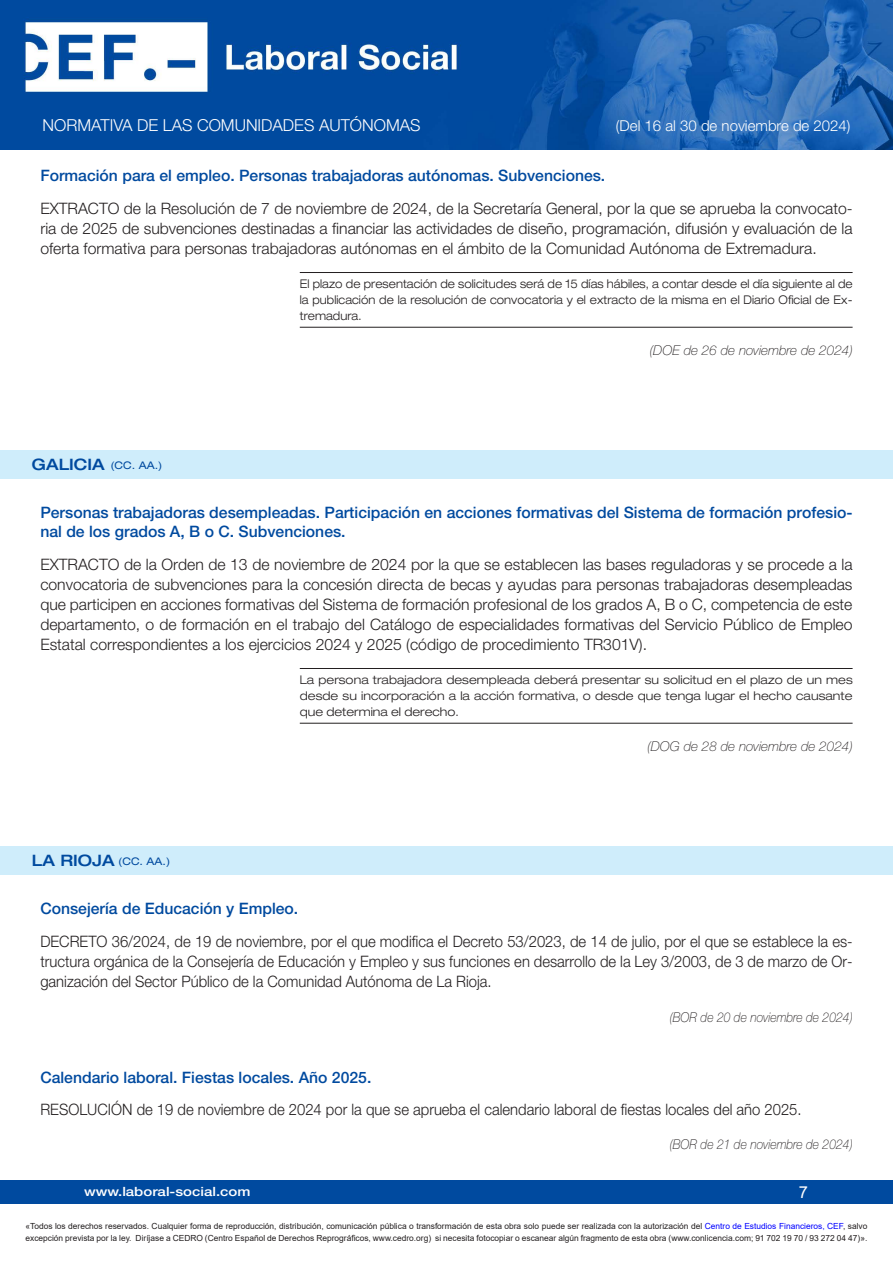
<style>
.page{position:relative;width:893px;height:1263px;background:#fff}
.page>*{position:absolute;margin:0;border:0;box-sizing:border-box;transform-origin:0 0}
.t1{font:300 16.5px "Helvetica Neue LT Std";color:#fff}
.t2{font:16.5px "Arial";color:#fff}
.Contenido{font:300 15.75px/20.1px "Helvetica Neue LT Std";color:#231f20;text-align:justify}
.Contenido-2{font:300 15.75px/20.1px "Helvetica Neue LT Std";color:#231f20;text-align:justify;scale:.94 1}
.Título-cabecera{font:500 15.75px/19.4px "Helvetica Neue LT Std";color:#004a9f}
.t3{font:300 15px "Helvetica Neue LT Std";color:#fff}
.publicación{font:italic 100 13.5px "Helvetica Neue LT Std";color:#231f20}
.publicación-2{font:italic 100 13.5px "Helvetica Neue LT Std";color:#231f20;scale:.9 1}
.t4{font:500 12.75px "Helvetica Neue LT Std";color:#fff;scale:1.18 1}
.Plazo{font:300 expanded 12px/16.4px "Helvetica Neue LT Std";letter-spacing:.005em;color:#231f20;text-align:justify;scale:.92 1}
.Plazo-2{font:300 expanded 12px/16.4px "Helvetica Neue LT Std";letter-spacing:.005em;color:#231f20;text-align:justify}
.Comunidades_division{font:expanded 10.5px "Helvetica Neue LT Std";color:#004a9f}
.t5{font:8.4px/12px "Arial";color:#231f20}
.s1{font-weight:500;font-size:15.75px}
.s2{color:#00f}
</style>
<div class="page">
<div style="left:0;top:1180px;width:893px;height:23px;background:#004a9f"></div>
<img style="left:0;top:0;width:893px;height:149px">
<hr style="left:300px;top:272px;width:553px;height:1px;background:#231f20">
<hr style="left:300px;top:327px;width:553px;height:1px;background:#231f20">
<hr style="left:300px;top:668px;width:553px;height:1px;background:#231f20">
<hr style="left:300px;top:723px;width:553px;height:1px;background:#231f20">
<div style="left:0;top:451px;width:893px;height:28px;background:#cfedfb"></div>
<div style="left:0;top:847px;width:893px;height:28px;background:#cfedfb"></div>
<p class="t1" style="left:43px;top:115px;width:379px">NORMATIVA DE LAS COMUNIDADES AUTÓNOMAS</p>
<p class="t3" style="left:616px;top:117px;width:236px">(Del 16 al 30 de noviembre de 2024)</p>
<p class="Título-cabecera" style="left:40px;top:166px;width:566px">Formación para el empleo. Personas trabajadoras autónomas. Subvenciones.</p>
<p class="Contenido" style="left:40px;top:198px;width:814px">EXTRACTO de la Resolución de 7 de noviembre de 2024, de la Secretaría General, por la que se aprueba la convocato&shy;ria de 2025 de subvenciones destinadas a financiar las actividades de diseño, programación, difusión y evaluación de la oferta formativa para personas trabajadoras autónomas en el ámbito de la Comunidad Autónoma de Extremadura.</p>
<p class="Plazo" style="left:300px;top:275px;width:602px">El plazo de presentación de solicitudes será de 15 días hábiles, a contar desde el día siguiente al de la publicación de la resolución de convocatoria y el extracto de la misma en el Diario Oficial de Ex&shy;tremadura.</p>
<p class="publicación" style="left:650px;top:343px;width:204px">(DOE de 26 de noviembre de 2024)</p>
<p class="Comunidades_division" style="left:32px;top:459px;width:132px"><span class="s1">GALICIA</span> (CC. AA.)</p>
<p class="Título-cabecera" style="left:40px;top:502px;width:814px">Personas trabajadoras desempleadas. Participación en acciones formativas del Sistema de formación profesio&shy;nal de los grados A, B o C. Subvenciones.</p>
<p class="Contenido" style="left:40px;top:554px;width:814px">EXTRACTO de la Orden de 13 de noviembre de 2024 por la que se establecen las bases reguladoras y se procede a la convocatoria de subvenciones para la concesión directa de becas y ayudas para personas trabajadoras desempleadas que participen en acciones formativas del Sistema de formación profesional de los grados A, B o C, competencia de este departamento, o de formación en el trabajo del Catálogo de especialidades formativas del Servicio Público de Empleo Estatal correspondientes a los ejercicios 2024 y 2025 (código de procedimiento TR301V).</p>
<p class="Plazo-2" style="left:300px;top:671px;width:554px">La persona trabajadora desempleada deberá presentar su solicitud en el plazo de un mes desde su incorporación a la acción formativa, o desde que tenga lugar el hecho causante que determina el derecho.</p>
<p class="publicación" style="left:647px;top:739px;width:207px">(DOG de 28 de noviembre de 2024)</p>
<p class="Comunidades_division" style="left:32px;top:855px;width:140px"><span class="s1">LA RIOJA</span> (CC. AA.)</p>
<p class="Título-cabecera" style="left:40px;top:898px;width:259px">Consejería de Educación y Empleo.</p>
<p class="Contenido-2" style="left:40px;top:931px;width:865px">DECRETO 36/2024, de 19 de noviembre, por el que modifica el Decreto 53/2023, de 14 de julio, por el que se establece la es&shy;tructura orgánica de la Consejería de Educación y Empleo y sus funciones en desarrollo de la Ley 3/2003, de 3 de marzo de Or&shy;ganización del Sector Público de la Comunidad Autónoma de La Rioja.</p>
<p class="publicación-2" style="left:670px;top:1009px;width:204px">(BOR de 20 de noviembre de 2024)</p>
<p class="Título-cabecera" style="left:40px;top:1067px;width:332px">Calendario laboral. Fiestas locales. Año 2025.</p>
<p class="Contenido-2" style="left:40px;top:1099px;width:811px">RESOLUCIÓN de 19 de noviembre de 2024 por la que se aprueba el calendario laboral de fiestas locales del año 2025.</p>
<p class="publicación-2" style="left:670px;top:1137px;width:204px">(BOR de 21 de noviembre de 2024)</p>
<p class="t4" style="left:84px;top:1184px;width:143px">www.laboral-social.com</p>
<p class="t2" style="left:799px;top:1180px;width:11px">7</p>
<p class="t5" style="left:26px;top:1220px;width:843px">«Todos los derechos reservados. Cualquier forma de reproducción, distribución, comunicación pública o transformación de esta obra solo puede ser realizada con la autorización del <span class="s2">Centro de Estudios Financieros, CEF</span>, salvo excepción prevista por la ley. Diríjase a CEDRO (Centro Español de Derechos Reprográficos, www.cedro.org) si necesita fotocopiar o escanear algún fragmento de esta obra (www.conlicencia.com; 91 702 19 70 / 93 272 04 47)».</p>
</div>
